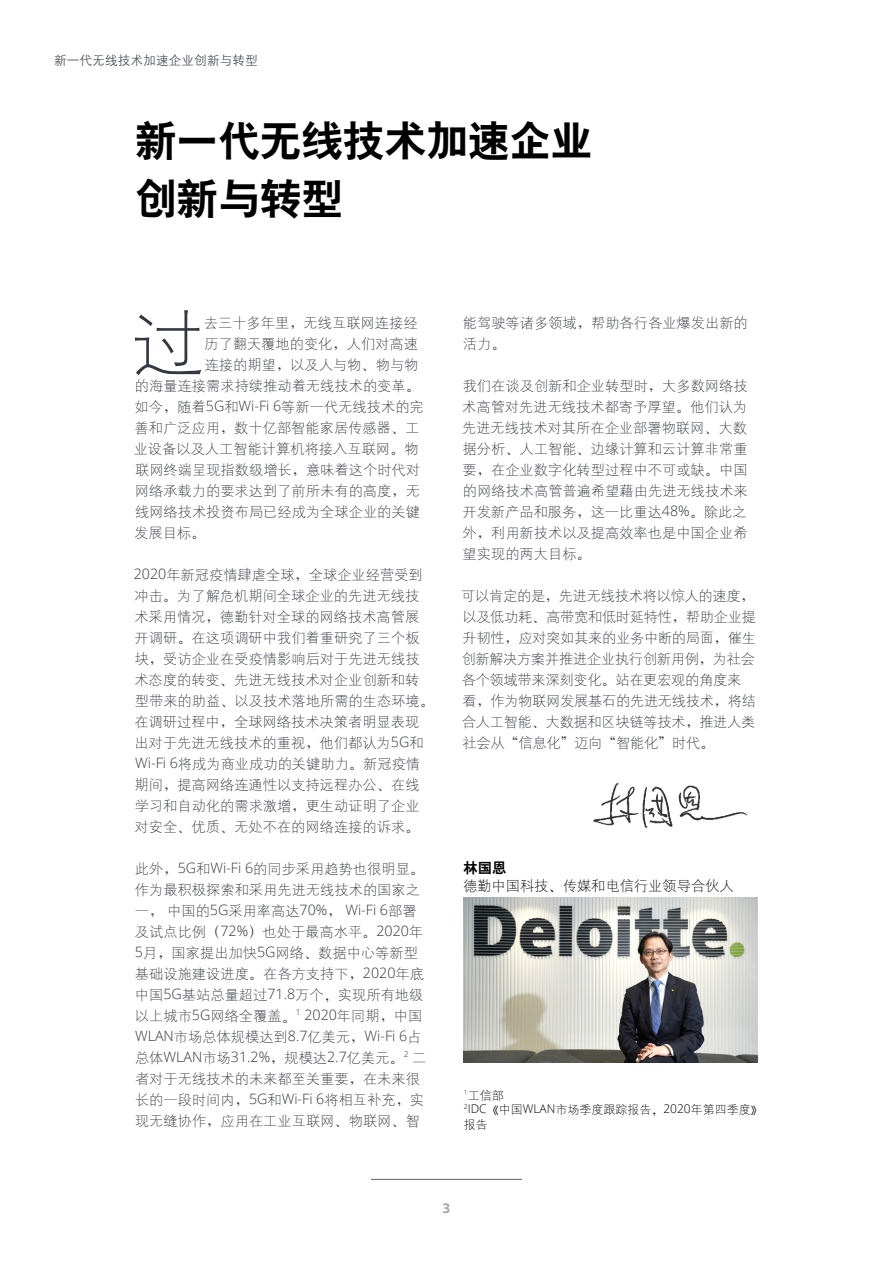
<style>
.page{position:relative;width:893px;height:1263px;background:#fff}
.page>*{position:absolute;margin:0;border:0;box-sizing:border-box;transform-origin:0 0}
.t1{font:73.05px "H Yg 1 gj";color:#333740}
.t2{font:42px/57.8px "H Yb 2 gj";letter-spacing:-.01em;color:#000}
.t3{font:14.25px/21px "H Yg 1 gj";color:#333740}
.t4{font:14.25px/21px "H Yg 1 gj";letter-spacing:-.02em;color:#333740}
.t5{font:300 14.25px/21px "Open Sans";color:#333740}
.t6{font:14.25px "H Yg 1 gj";color:#000}
.t7{font:14.25px "H Yb 2 gj";color:#000}
.t8{font:700 13.5px "Open Sans";color:#a3a7a9}
.t9{font:12.75px "H Yg 2 gj";color:#474b55}
.t10{font:12px/14.4px "H Yg 1 gj";color:#000}
.s1{font-family:"H Ya 6 gj"}
.s2{font-family:"Open Sans";font-weight:300}
.s3{font-family:"H Yg 1 gj";font-weight:400}
.s4{font-family:"H Ya 6 gj";font-weight:400}
</style>
<div class="page">
<hr style="left:371px;top:1179px;width:151px;height:1px;background:#5f6369">
<img style="left:464px;top:897px;width:294px;height:166px">
<img style="left:593px;top:783px;width:154px;height:45px">
<p class="t9" style="left:54px;top:53px;width:205px">新一代无线技术加速企业创新与转型</p>
<h2 class="t2" style="left:135px;top:112px;width:459px">新一代无线技术加速企业创新与转型</h2>
<h1 class="t1" style="left:132px;top:306px;width:75px">过</h1>
<p class="t3" style="left:204px;top:312px;width:215px">去三十多年里<span class="s1">，</span>无线互联网连接经</p>
<p class="t3" style="left:204px;top:333px;width:215px">历了翻天覆地的变化<span class="s1">，</span>人们对高速</p>
<p class="t3" style="left:205px;top:354px;width:215px">连接的期望<span class="s1">，</span>以及人与物<span class="s1">、</span>物与物</p>
<p class="t3" style="left:135px;top:375px;width:286px">的海量连接需求持续推动着无线技术的变革<span class="s1">。</span></p>
<p class="t3" style="left:135px;top:396px;width:291px">如今<span class="s1">，</span>随着<span class="s2">5G</span>和<span class="s2">Wi-Fi 6</span>等新一代无线技术的完</p>
<p class="t3" style="left:135px;top:417px;width:287px">善和广泛应用<span class="s1">，</span>数十亿部智能家居传感器<span class="s1">、</span>工</p>
<p class="t3" style="left:134px;top:438px;width:286px">业设备以及人工智能计算机将接入互联网<span class="s1">。</span>物</p>
<p class="t3" style="left:135px;top:459px;width:287px">联网终端呈现指数级增长<span class="s1">，</span>意味着这个时代对</p>
<p class="t3" style="left:135px;top:480px;width:286px">网络承载力的要求达到了前所未有的高度<span class="s1">，</span>无</p>
<p class="t3" style="left:135px;top:501px;width:286px">线网络技术投资布局已经成为全球企业的关键</p>
<p class="t3" style="left:134px;top:522px;width:73px">发展目标<span class="s1">。</span></p>
<p class="t3" style="left:134px;top:564px;width:302px"><span class="s2">2020</span>年新冠疫情肆虐全球<span class="s1">，</span>全球企业经营受到冲击<span class="s1">。</span>为了解危机期间全球企业的先进无线技术采用情况<span class="s1">，</span>德勤针对全球的网络技术高管展开调研<span class="s1">。</span>在这项调研中我们着重研究了三个板块<span class="s1">，</span>受访企业在受疫情影响后对于先进无线技术态度的转变<span class="s1">、</span>先进无线技术对企业创新和转型带来的助益<span class="s1">、</span>以及技术落地所需的生态环境<span class="s1">。</span>在调研过程中<span class="s1">，</span>全球网络技术决策者明显表现出对于先进无线技术的重视<span class="s1">，</span>他们都认为<span class="s2">5G</span>和<br><span class="s2">Wi-Fi 6</span>将成为商业成功的关键助力<span class="s1">。</span>新冠疫情期间<span class="s1">，</span>提高网络连通性以支持远程办公<span class="s1">、</span>在线学习和自动化的需求激增<span class="s1">，</span>更生动证明了企业对安全<span class="s1">、</span>优质<span class="s1">、</span>无处不在的网络连接的诉求<span class="s1">。</span></p>
<p class="t3" style="left:135px;top:858px;width:291px">此外<span class="s1">，</span><span class="s2">5G</span>和<span class="s2">Wi-Fi 6</span>的同步采用趋势也很明显<span class="s1">。</span>作为最积极探索和采用先进无线技术的国家之一<span class="s1">，</span>中国的<span class="s2">5G</span>采用率高达<span class="s2">70%</span><span class="s1">，</span> <span class="s2">Wi-Fi 6</span>部署及试点比例<span class="s1">（</span><span class="s2">72%</span><span class="s1">）</span>也处于最高水平<span class="s1">。</span><span class="s2">2020</span>年<br><span class="s2">5</span>月<span class="s1">，</span>国家提出加快<span class="s2">5G</span>网络<span class="s1">、</span>数据中心等新型基础设施建设进度<span class="s1">。</span>在各方支持下<span class="s1">，</span><span class="s2">2020</span>年底中国<span class="s2">5G</span>基站总量超过<span class="s2">71.8</span>万个<span class="s1">，</span>实现所有地级以上城市<span class="s2">5G</span>网络全覆盖<span class="s1">。</span><sup>1</sup> <span class="s2">2020</span>年同期<span class="s1">，</span>中国</p>
<p class="t5" style="left:135px;top:1025px;width:293px">WLAN<span class="s3">市场总体规模达到</span>8.7<span class="s3">亿美元</span><span class="s4">，</span>Wi-Fi 6<span class="s3">占总体</span>WLAN<span class="s3">市场</span>31.2%<span class="s4">，</span><span class="s3">规模达</span>2.7<span class="s3">亿美元</span><span class="s4">。</span><sup>2</sup> <span class="s3">二</span></p>
<p class="t3" style="left:135px;top:1068px;width:291px">者对于无线技术的未来都至关重要<span class="s1">，</span>在未来很长的一段时间内<span class="s1">，</span><span class="s2">5G</span>和<span class="s2">Wi-Fi 6</span>将相互补充<span class="s1">，</span>实现无缝协作<span class="s1">，</span>应用在工业互联网<span class="s1">、</span>物联网<span class="s1">、</span>智</p>
<p class="t3" style="left:463px;top:312px;width:286px">能驾驶等诸多领域<span class="s1">，</span>帮助各行各业爆发出新的活力<span class="s1">。</span></p>
<p class="t3" style="left:462px;top:375px;width:287px;text-align:justify">我们在谈及创新和企业转型时<span class="s1">，</span>大多数网络技术高管对先进无线技术都寄予厚望<span class="s1">。</span>他们认为先进无线技术对其所在企业部署物联网<span class="s1">、</span>大数据分析<span class="s1">、</span>人工智能<span class="s1">、</span>边缘计算和云计算非常重要<span class="s1">，</span>在企业数字化转型过程中不可或缺<span class="s1">。</span>中国的网络技术高管普遍希望藉由先进无线技术来开发新产品和服务<span class="s1">，</span>这一比重达<span class="s2">48%</span><span class="s1">。</span>除此之外<span class="s1">，</span>利用新技术以及提高效率也是中国企业希望实现的两大目标<span class="s1">。</span></p>
<p class="t4" style="left:461px;top:585px;width:296px">可以肯定的是<span class="s1">，</span>先进无线技术将以惊人的速度<span class="s1">，</span>以及低功耗<span class="s1">、</span>高带宽和低时延特性<span class="s1">，</span>帮助企业提升韧性<span class="s1">，</span>应对突如其来的业务中断的局面<span class="s1">，</span>催生创新解决方案并推进企业执行创新用例<span class="s1">，</span>为社会各个领域带来深刻变化<span class="s1">。</span>站在更宏观的角度来看<span class="s1">，</span>作为物联网发展基石的先进无线技术<span class="s1">，</span>将结合人工智能<span class="s1">、</span>大数据和区块链等技术<span class="s1">，</span>推进人类社会从<span class="s1">“</span>信息化<span class="s1">”</span>迈向<span class="s1">“</span>智能化<span class="s1">”</span>时代<span class="s1">。</span></p>
<p class="t7" style="left:464px;top:861px;width:44px">林国恩</p>
<p class="t6" style="left:463px;top:878px;width:272px">德勤中国科技<span class="s1">、</span>传媒和电信行业领导合伙人</p>
<p class="t10" style="left:464px;top:1088px;width:301px"><sup>1</sup>工信部<br><sup>2</sup><span class="s2">IDC</span><span class="s1">《</span>中国<span class="s2">WLAN</span>市场季度跟踪报告<span class="s1">，</span><span class="s2">2020</span>年第四季度<span class="s1">》</span>报告</p>
<p class="t8" style="left:443px;top:1198px;width:9px">3</p>
</div>
